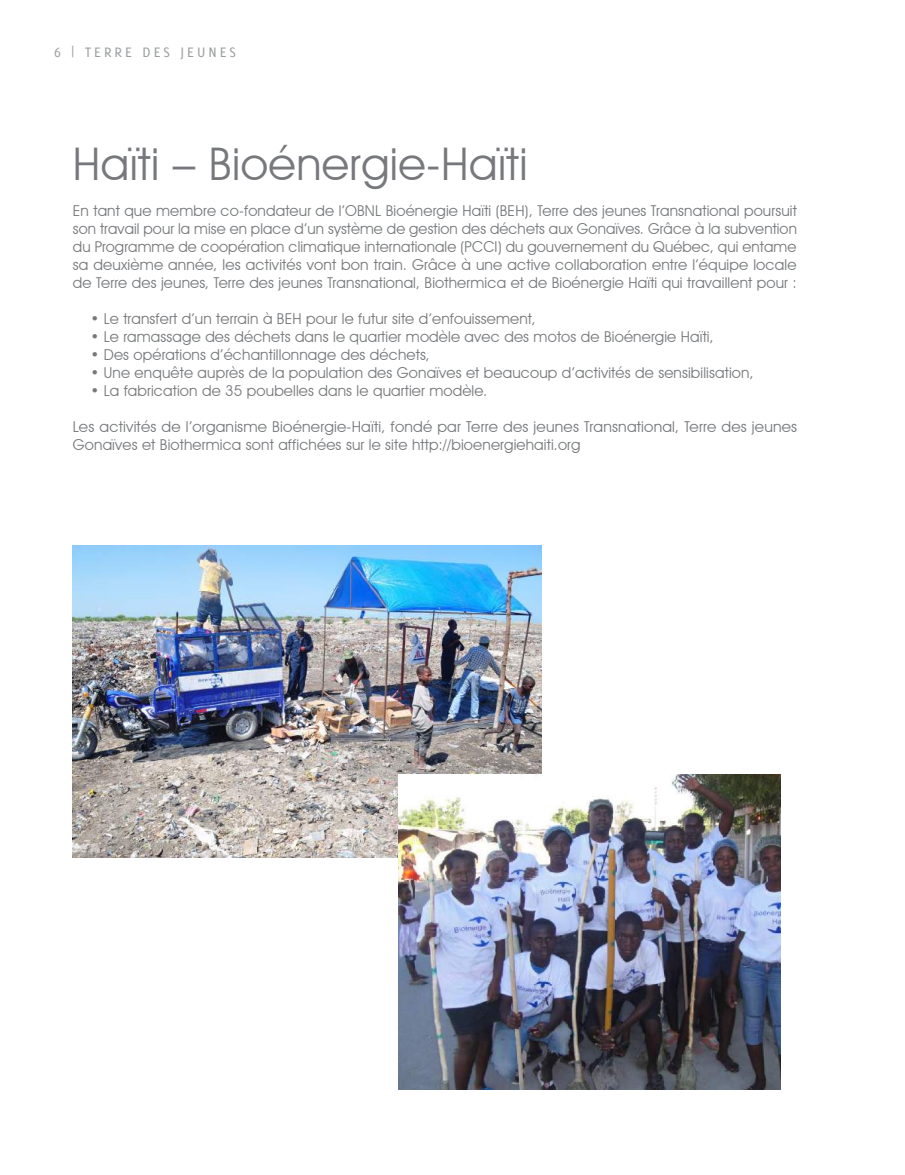
<style>
.page{position:relative;width:905px;height:1175px;background:#fff}
.page>*{position:absolute;margin:0;border:0;box-sizing:border-box;transform-origin:0 0}
.t1{font:45px "Avant Garde IT Cby BT";letter-spacing:.01em;color:#76787b}
.t2{font:15px/18px "Avant Garde IT Cby BT";letter-spacing:.01em;color:#76787b;text-align:justify}
.t3{font:15px "Delicious";letter-spacing:.2em;color:#9a9c9e}
</style>
<div class="page">
<img style="left:73px;top:546px;width:469px;height:311px">
<img style="left:398px;top:774px;width:382px;height:315px">
<p class="t3" style="left:54px;top:43px;width:183px">6 | TERRE DES JEUNES</p>
<h1 class="t1" style="left:73px;top:137px;width:456px">Haïti – Bioénergie-Haïti</h1>
<p class="t2" style="left:73px;top:202px;width:725px">En tant que membre co-fondateur de l’OBNL Bioénergie Haïti (BEH), Terre des jeunes Transnational poursuit son travail pour la mise en place d’un système de gestion des déchets aux Gonaïves. Grâce à la subvention du Programme de coopération climatique internationale (PCCI) du gouvernement du Québec, qui entame sa deuxième année, les activités vont bon train. Grâce à une active collaboration entre l’équipe locale de Terre des jeunes, Terre des jeunes Transnational, Biothermica et de Bioénergie Haïti qui travaillent pour :</p>
<p class="t2" style="left:90px;top:310px;width:446px">• Le transfert d’un terrain à BEH pour le futur site d’enfouissement,</p>
<p class="t2" style="left:90px;top:328px;width:625px">• Le ramassage des déchets dans le quartier modèle avec des motos de Bioénergie Haïti,</p>
<p class="t2" style="left:90px;top:346px;width:341px">• Des opérations d’échantillonnage des déchets,</p>
<p class="t2" style="left:90px;top:364px;width:664px">• Une enquête auprès de la population des Gonaïves et beaucoup d’activités de sensibilisation,</p>
<p class="t2" style="left:90px;top:382px;width:398px">• La fabrication de 35 poubelles dans le quartier modèle.</p>
<p class="t2" style="left:73px;top:418px;width:725px">Les activités de l’organisme Bioénergie-Haïti, fondé par Terre des jeunes Transnational, Terre des jeunes<br>Gonaïves et Biothermica sont affichées sur le site http://bioenergiehaiti.org</p>
</div>
